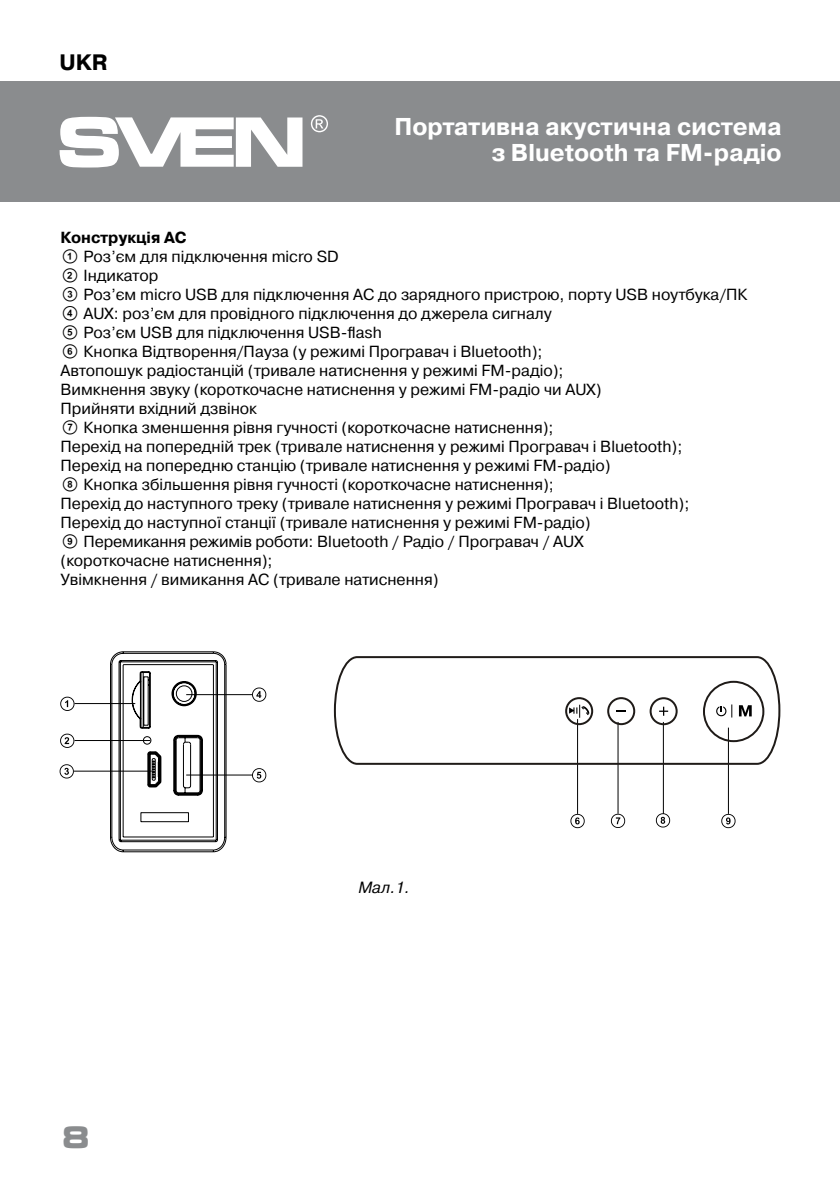
<style>
.page{position:relative;width:840px;height:1191px;background:#fff}
.page>*{position:absolute;margin:0;border:0;box-sizing:border-box;transform-origin:0 0}
.t1{font:700 30px "Micra";color:#8a8c8e}
.t2{font:700 24.2px/26px "Pragmatica";color:#fff;text-align:right}
.t3{font:700 22.2px "Pragmatica";color:#000}
.t4{font:italic 16.2px "Pragmatica";color:#000}
.t5{font:16px/19px "Pragmatica";color:#000}
.s1{font-weight:700}
.s2{font-family:"SVEN"}
</style>
<div class="page">
<div style="left:0;top:81px;width:839px;height:121px;background:#8a8c8e"></div>
<svg style="left:60px;top:117px;width:242px;height:50px"></svg>
<svg style="left:311px;top:115px;width:17px;height:17px"></svg>
<svg style="left:60px;top:696px;width:14px;height:15px"></svg>
<svg style="left:60px;top:733px;width:14px;height:15px"></svg>
<svg style="left:60px;top:764px;width:14px;height:14px"></svg>
<svg style="left:252px;top:687px;width:14px;height:15px"></svg>
<svg style="left:252px;top:768px;width:14px;height:14px"></svg>
<hr style="left:74px;top:703px;width:61px;height:1px;background:#000">
<hr style="left:74px;top:771px;width:78px;height:1px;background:#000">
<hr style="left:186px;top:694px;width:66px;height:1px;background:#000">
<hr style="left:186px;top:774px;width:67px;height:1px;background:#000">
<hr style="left:74px;top:740px;width:76px;height:1px;background:#000">
<svg style="left:110px;top:651px;width:116px;height:201px"></svg>
<div style="left:140px;top:812px;width:49px;height:10px;border:1px solid #000"></div>
<div style="left:143px;top:736px;width:8px;height:8px;border:1px solid #000;border-radius:50%"></div>
<svg style="left:570px;top:814px;width:14px;height:14px"></svg>
<svg style="left:610px;top:813px;width:14px;height:15px"></svg>
<svg style="left:655px;top:813px;width:14px;height:14px"></svg>
<svg style="left:721px;top:814px;width:14px;height:14px"></svg>
<hr style="left:727px;top:727px;width:1px;height:87px;background:#000">
<hr style="left:662px;top:722px;width:1px;height:92px;background:#000">
<hr style="left:617px;top:722px;width:1px;height:91px;background:#000">
<hr style="left:577px;top:719px;width:1px;height:95px;background:#000">
<svg style="left:333px;top:656px;width:448px;height:110px"></svg>
<svg style="left:658px;top:706px;width:9px;height:9px"></svg>
<svg style="left:616px;top:710px;width:9px;height:2px"></svg>
<svg style="left:738px;top:705px;width:13px;height:11px"></svg>
<svg style="left:715px;top:704px;width:17px;height:13px"></svg>
<svg style="left:568px;top:704px;width:21px;height:13px"></svg>
<div style="left:649px;top:697px;width:28px;height:28px;border:2px solid #1f1b18;border-radius:50%"></div>
<h3 class="t3" style="left:60px;top:47px;width:50px">UKR</h3>
<h2 class="t2" style="left:394px;top:114px;width:388px">Портативна акустична система з Bluetooth та FM-радіо</h2>
<p class="t5" style="left:60px;top:228px;width:688px"><span class="s1">Конструкція АС<br></span><span class="s2">A</span> Роз’єм для підключення micro SD<br><span class="s2">B</span> Індикатор<br><span class="s2">C</span> Роз’єм micro USB для підключення АС до зарядного пристрою, порту USB ноутбука/ПК <span class="s2">D</span> AUX: роз’єм для провідного підключення до джерела сигналу<br><span class="s2">E</span> Роз’єм USB для підключення USB-flash<br><span class="s2">F</span> Кнопка Відтворення/Пауза (у режимі Програвач і Bluetooth);<br>Автопошук радіостанцій (тривале натиснення у режимі FM-радіо);<br>Вимкнення звуку (короткочасне натиснення у режимі FM-радіо чи AUX)<br>Прийняти вхідний дзвінок<br><span class="s2">G</span> Кнопка зменшення рівня гучності (короткочасне натиснення);<br>Перехід на попередній трек (тривале натиснення у режимі Програвач і Bluetooth);<br>Перехід на попередню станцію (тривале натиснення у режимі FM-радіо)<br><span class="s2">H</span> Кнопка збільшення рівня гучності (короткочасне натиснення);<br>Перехід до наступного треку (тривале натиснення у режимі Програвач і Bluetooth); Перехід до наступної станції (тривале натиснення у режимі FM-радіо)<br><span class="s2">I</span> Перемикання режимів роботи: Bluetooth / Радіо / Програвач / AUX<br>(короткочасне натиснення);<br>Увімкнення / вимикання АС (тривале натиснення)</p>
<h1 class="t1" style="left:61px;top:1121px;width:32px">8</h1>
<p class="t4" style="left:358px;top:877px;width:53px">Мал.1.</p>
</div>
